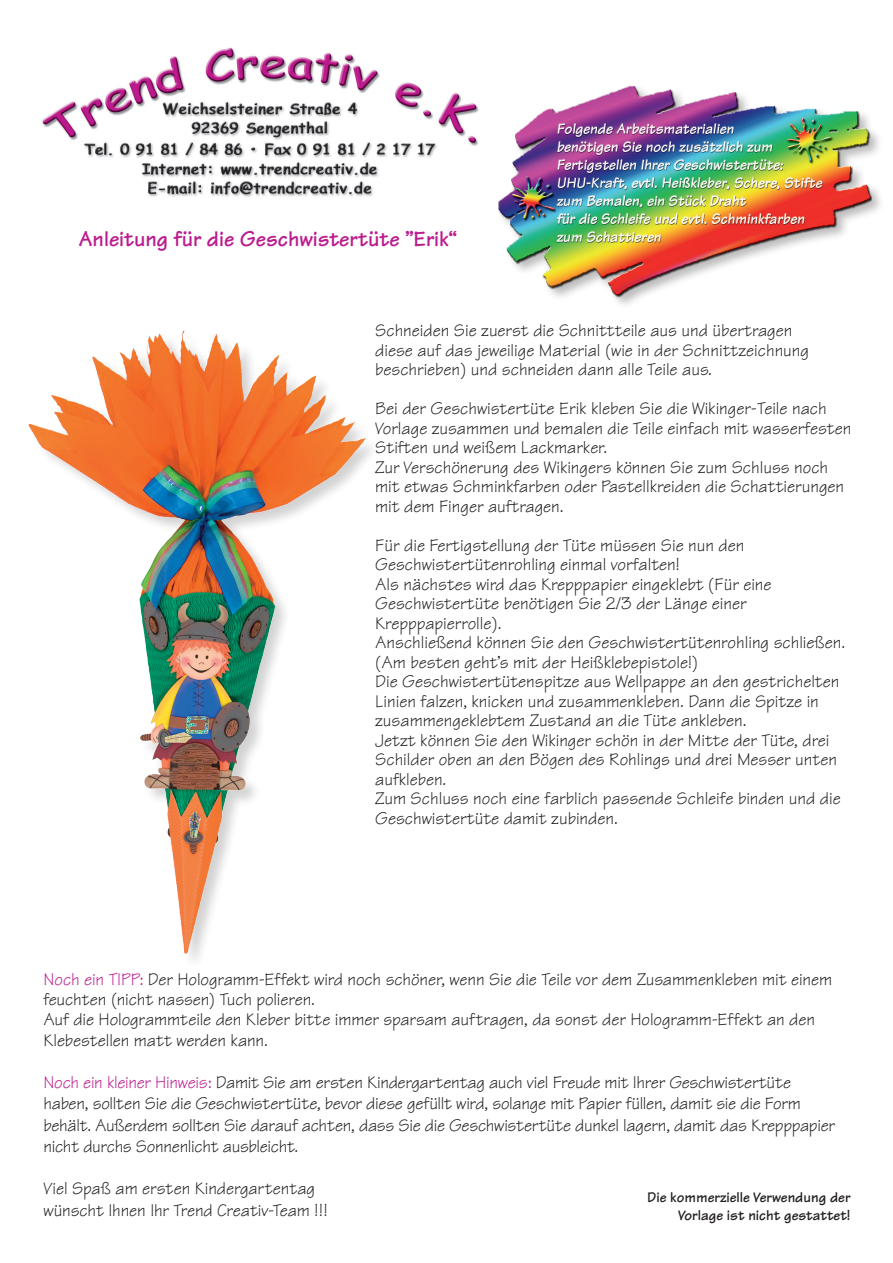
<style>
.page{position:relative;width:893px;height:1263px;background:#fff}
.page>*{position:absolute;margin:0;border:0;box-sizing:border-box;transform-origin:0 0}
.t1{font:700 22.5px "Tekton";color:#bc1b8d}
.t2{font:18px/19.5px "Tekton";color:#231f20}
.t3{font:700 15px/18px "Tekton";color:#231f20;text-align:right}
.s1{color:#bc1b8d}
</style>
<div class="page">
<img style="left:42px;top:47px;width:437px;height:150px">
<img style="left:498px;top:85px;width:374px;height:213px">
<img style="left:29px;top:330px;width:336px;height:624px">
<p class="t1" style="left:78px;top:225px;width:380px">Anleitung für die Geschwistertüte ”Erik“</p>
<p class="t2" style="left:375px;top:321px;width:435px">Schneiden Sie zuerst die Schnittteile aus und übertragen diese auf das jeweilige Material (wie in der Schnittzeichnung beschrieben) und schneiden dann alle Teile aus.</p>
<p class="t2" style="left:375px;top:399px;width:478px">Bei der Geschwistertüte Erik kleben Sie die Wikinger-Teile nach Vorlage zusammen und bemalen die Teile einfach mit wasserfesten Stiften und weißem Lackmarker.<br>Zur Verschönerung des Wikingers können Sie zum Schluss noch mit etwas Schminkfarben oder Pastellkreiden die Schattierungen mit dem Finger auftragen.</p>
<p class="t2" style="left:375px;top:535px;width:471px">Für die Fertigstellung der Tüte müssen Sie nun den Geschwistertütenrohling einmal vorfalten!<br>Als nächstes wird das Krepppapier eingeklebt (Für eine Geschwistertüte benötigen Sie 2/3 der Länge einer Krepppapierrolle).<br>Anschließend können Sie den Geschwistertütenrohling schließen. (Am besten geht’s mit der Heißklebepistole!)<br>Die Geschwistertütenspitze aus Wellpappe an den gestrichelten Linien falzen, knicken und zusammenkleben. Dann die Spitze in zusammengeklebtem Zustand an die Tüte ankleben.<br>Jetzt können Sie den Wikinger schön in der Mitte der Tüte, drei Schilder oben an den Bögen des Rohlings und drei Messer unten aufkleben.<br>Zum Schluss noch eine farblich passende Schleife binden und die Geschwistertüte damit zubinden.</p>
<p class="t2" style="left:44px;top:969px;width:790px;line-height:20.2px"><span class="s1">Noch ein TIPP:</span> Der Hologramm-Effekt wird noch schöner, wenn Sie die Teile vor dem Zusammenkleben mit einem feuchten (nicht nassen) Tuch polieren.<br>Auf die Hologrammteile den Kleber bitte immer sparsam auftragen, da sonst der Hologramm-Effekt an den Klebestellen matt werden kann.</p>
<p class="t2" style="left:44px;top:1071px;width:793px;line-height:21.6px"><span class="s1">Noch ein kleiner Hinweis:</span> Damit Sie am ersten Kindergartentag auch viel Freude mit Ihrer Geschwistertüte haben, sollten Sie die Geschwistertüte, bevor diese gefüllt wird, solange mit Papier füllen, damit sie die Form behält. Außerdem sollten Sie darauf achten, dass Sie die Geschwistertüte dunkel lagern, damit das Krepppapier nicht durchs Sonnenlicht ausbleicht.</p>
<p class="t2" style="left:44px;top:1178px;width:286px;line-height:21.6px">Viel Spaß am ersten Kindergartentag wünscht Ihnen Ihr Trend Creativ-Team !!!</p>
<p class="t3" style="left:647px;top:1189px;width:205px">Die kommerzielle Verwendung der<br>Vorlage ist nicht gestattet!</p>
</div>
